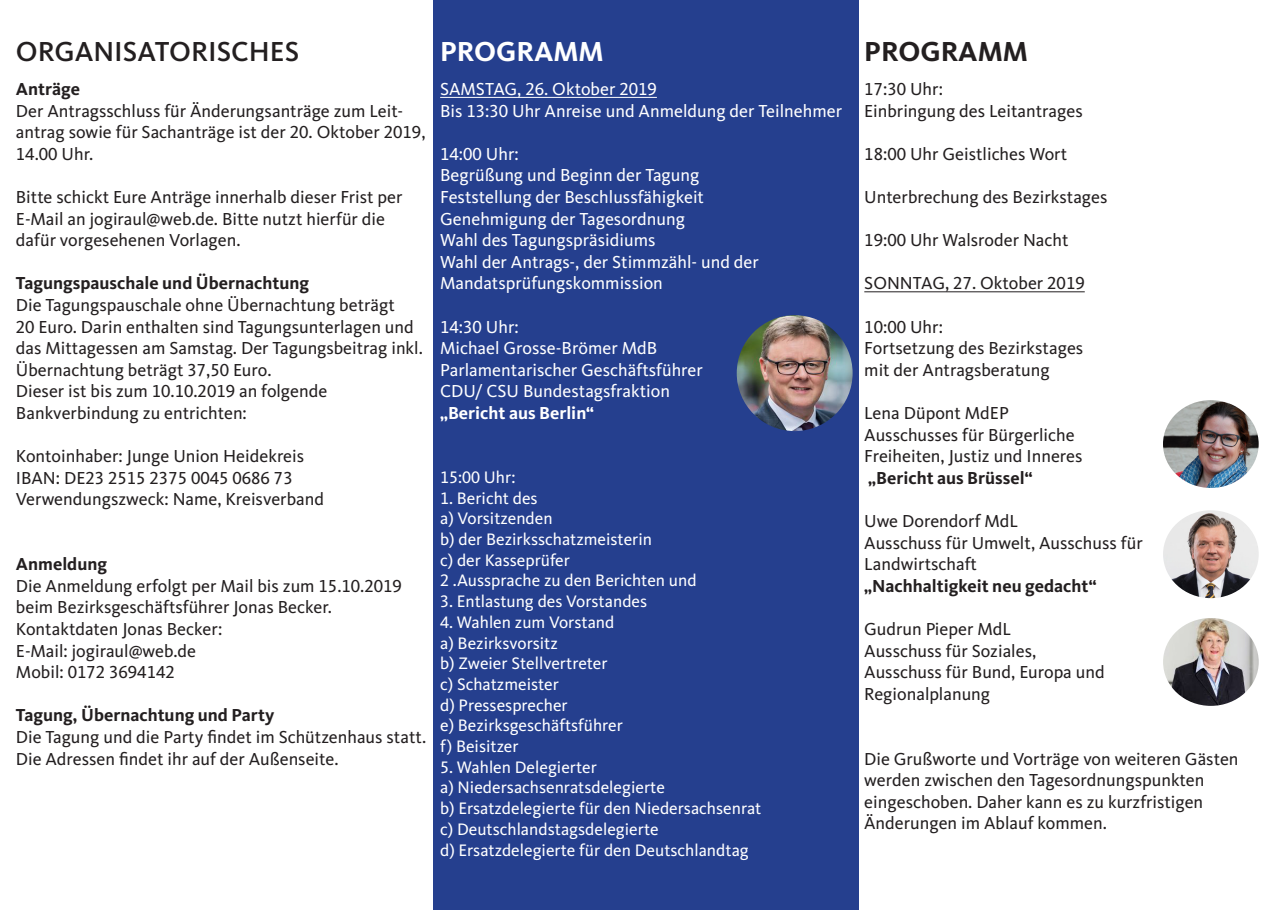
<style>
.page{position:relative;width:1280px;height:910px;background:#fff}
.page>*{position:absolute;margin:0;border:0;box-sizing:border-box;transform-origin:0 0}
.t1{font:500 28.5px "CDU Kievit Tab";color:#231f20}
.t2{font:700 28.5px "CDU Kievit Tab";color:#231f20}
.t3{font:700 28.5px "CDU Kievit Tab";color:#fff}
.t4{font:18px/21.6px "CDU Kievit Tab";color:#231f20}
.t5{font:18px "CDU Kievit Tab";color:#fff}
.t6{font:700 18px "CDU Kievit Tab";color:#231f20}
.t7{font:700 18px "CDU Kievit Tab";color:#fff}
.t8{font:17.25px/20.7px "CDU Kievit Tab";color:#fff}
.s1{font-weight:700}
</style>
<div class="page">
<div style="left:434px;top:0;width:425px;height:910px;background:#253f8e"></div>
<hr style="left:440px;top:97px;width:217px;height:1px;background:#fff">
<hr style="left:864px;top:292px;width:221px;height:1px;background:#231f20">
<img style="left:1163px;top:400px;width:96px;height:88px">
<img style="left:737px;top:315px;width:116px;height:116px;border-radius:58px">
<img style="left:1163px;top:510px;width:96px;height:88px">
<img style="left:1163px;top:618px;width:96px;height:88px">
<p class="t1" style="left:16px;top:35px;width:285px">ORGANISATORISCHES</p>
<p class="t2" style="left:864px;top:35px;width:165px">PROGRAMM</p>
<p class="t5" style="left:440px;top:79px;width:218px">SAMSTAG, 26. Oktober 2019</p>
<p class="t5" style="left:440px;top:100px;width:403px">Bis 13:30 Uhr Anreise und Anmeldung der Teilnehmer</p>
<p class="t5" style="left:440px;top:144px;width:80px">14:00 Uhr:</p>
<p class="t5" style="left:440px;top:165px;width:261px">Begrüßung und Beginn der Tagung</p>
<p class="t5" style="left:440px;top:187px;width:265px">Feststellung der Beschlussfähigkeit</p>
<p class="t5" style="left:440px;top:208px;width:246px">Genehmigung der Tagesordnung</p>
<p class="t5" style="left:440px;top:230px;width:217px">Wahl des Tagungspräsidiums</p>
<p class="t5" style="left:440px;top:252px;width:320px">Wahl der Antrags-, der Stimmzähl- und der</p>
<p class="t5" style="left:440px;top:273px;width:224px">Mandatsprüfungskommission</p>
<p class="t5" style="left:440px;top:316px;width:80px">14:30 Uhr:</p>
<p class="t5" style="left:440px;top:338px;width:219px">Michael Grosse-Brömer MdB</p>
<p class="t5" style="left:440px;top:360px;width:264px">Parlamentarischer Geschäftsführer</p>
<p class="t5" style="left:440px;top:381px;width:231px">CDU/ CSU Bundestagsfraktion</p>
<p class="t7" style="left:440px;top:402px;width:155px">„Bericht aus Berlin“</p>
<p class="t3" style="left:440px;top:35px;width:165px">PROGRAMM</p>
<p class="t4" style="left:864px;top:78px;width:220px">17:30 Uhr:<br>Einbringung des Leitantrages</p>
<p class="t4" style="left:864px;top:143px;width:204px">18:00 Uhr Geistliches Wort</p>
<p class="t4" style="left:864px;top:186px;width:245px">Unterbrechung des Bezirkstages</p>
<p class="t4" style="left:864px;top:230px;width:206px">19:00 Uhr Walsroder Nacht</p>
<p class="t4" style="left:864px;top:273px;width:222px">SONNTAG, 27. Oktober 2019</p>
<p class="t4" style="left:864px;top:316px;width:220px">10:00 Uhr:<br>Fortsetzung des Bezirkstages</p>
<p class="t4" style="left:864px;top:359px;width:187px">mit der Antragsberatung</p>
<p class="t4" style="left:864px;top:402px;width:146px">Lena Düpont MdEP</p>
<p class="t4" style="left:864px;top:424px;width:212px">Ausschusses für Bürgerliche</p>
<p class="t4" style="left:864px;top:446px;width:220px">Freiheiten, Justiz und Inneres</p>
<p class="t6" style="left:868px;top:467px;width:166px">„Bericht aus Brüssel“</p>
<p class="t4" style="left:864px;top:510px;width:155px">Uwe Dorendorf MdL</p>
<p class="t4" style="left:864px;top:532px;width:280px">Ausschuss für Umwelt, Ausschuss für</p>
<p class="t4" style="left:864px;top:554px;width:114px">Landwirtschaft</p>
<p class="t6" style="left:864px;top:575px;width:234px">„Nachhaltigkeit neu gedacht“</p>
<p class="t4" style="left:864px;top:618px;width:148px">Gudrun Pieper MdL</p>
<p class="t4" style="left:864px;top:640px;width:173px">Ausschuss für Soziales,</p>
<p class="t4" style="left:864px;top:662px;width:242px">Ausschuss für Bund, Europa und</p>
<p class="t4" style="left:864px;top:683px;width:127px">Regionalplanung</p>
<p class="t6" style="left:16px;top:78px;width:66px">Anträge</p>
<p class="t4" style="left:16px;top:100px;width:411px">Der Antragsschluss für Änderungsanträge zum Leit&shy;antrag sowie für Sachanträge ist der 20. Oktober 2019,<br>14.00 Uhr.</p>
<p class="t4" style="left:16px;top:186px;width:388px">Bitte schickt Eure Anträge innerhalb dieser Frist per<br>E-Mail an jogiraul@web.de. Bitte nutzt hierfür die dafür vorgesehenen Vorlagen.</p>
<p class="t6" style="left:16px;top:273px;width:295px">Tagungspauschale und Übernachtung</p>
<p class="t4" style="left:16px;top:294px;width:408px">Die Tagungspauschale ohne Übernachtung beträgt<br>20 Euro. Darin enthalten sind Tagungsunterlagen und das Mittagessen am Samstag. Der Tagungsbeitrag inkl.<br>Übernachtung beträgt 37,50 Euro.<br>Dieser ist bis zum 10.10.2019 an folgende Bankverbindung zu entrichten:</p>
<p class="t4" style="left:16px;top:446px;width:310px">Kontoinhaber: Junge Union Heidekreis<br>IBAN: DE23 2515 2375 0045 0686 73<br>Verwendungszweck: Name, Kreisverband</p>
<p class="t8" style="left:440px;top:467px;width:77px">15:00 Uhr:</p>
<p class="t8" style="left:440px;top:488px;width:114px">1. Bericht des a) Vorsitzenden</p>
<p class="t8" style="left:440px;top:529px;width:213px">b) der Bezirksschatzmeisterin</p>
<p class="t8" style="left:440px;top:550px;width:131px">c) der Kasseprüfer</p>
<p class="t8" style="left:440px;top:570px;width:258px">2 .Aussprache zu den Berichten und</p>
<p class="t8" style="left:440px;top:591px;width:209px">3. Entlastung des Vorstandes</p>
<p class="t8" style="left:440px;top:612px;width:176px">4. Wahlen zum Vorstand</p>
<p class="t8" style="left:440px;top:633px;width:119px">a) Bezirksvorsitz</p>
<p class="t8" style="left:440px;top:653px;width:169px">b) Zweier Stellvertreter</p>
<p class="t8" style="left:440px;top:674px;width:120px">c) Schatzmeister</p>
<p class="t8" style="left:440px;top:695px;width:129px">d) Pressesprecher</p>
<p class="t8" style="left:440px;top:715px;width:184px">e) Bezirksgeschäftsführer</p>
<p class="t8" style="left:440px;top:736px;width:80px">f) Beisitzer</p>
<p class="t8" style="left:440px;top:757px;width:158px">5. Wahlen Delegierter</p>
<p class="t8" style="left:440px;top:777px;width:226px">a) Niedersachsenratsdelegierte</p>
<p class="t8" style="left:440px;top:798px;width:323px">b) Ersatzdelegierte für den Niedersachsenrat</p>
<p class="t8" style="left:440px;top:819px;width:220px">c) Deutschlandstagsdelegierte</p>
<p class="t8" style="left:440px;top:840px;width:310px">d) Ersatzdelegierte für den Deutschlandtag</p>
<p class="t4" style="left:16px;top:554px;width:388px"><span class="s1">Anmeldung<br></span>Die Anmeldung erfolgt per Mail bis zum 15.10.2019 beim Bezirksgeschäftsführer Jonas Becker.<br>Kontaktdaten Jonas Becker:<br>E-Mail: jogiraul@web.de<br>Mobil: 0172 3694142</p>
<p class="t4" style="left:16px;top:705px;width:412px"><span class="s1">Tagung, Übernachtung und Party<br></span>Die Tagung und die Party findet im Schützenhaus statt.<br>Die Adressen findet ihr auf der Außenseite.</p>
<p class="t4" style="left:864px;top:748px;width:376px">Die Grußworte und Vorträge von weiteren Gästen werden zwischen den Tagesordnungspunkten</p>
<p class="t4" style="left:864px;top:791px;width:340px">eingeschoben. Daher kann es zu kurzfristigen<br>Änderungen im Ablauf kommen.</p>
</div>
